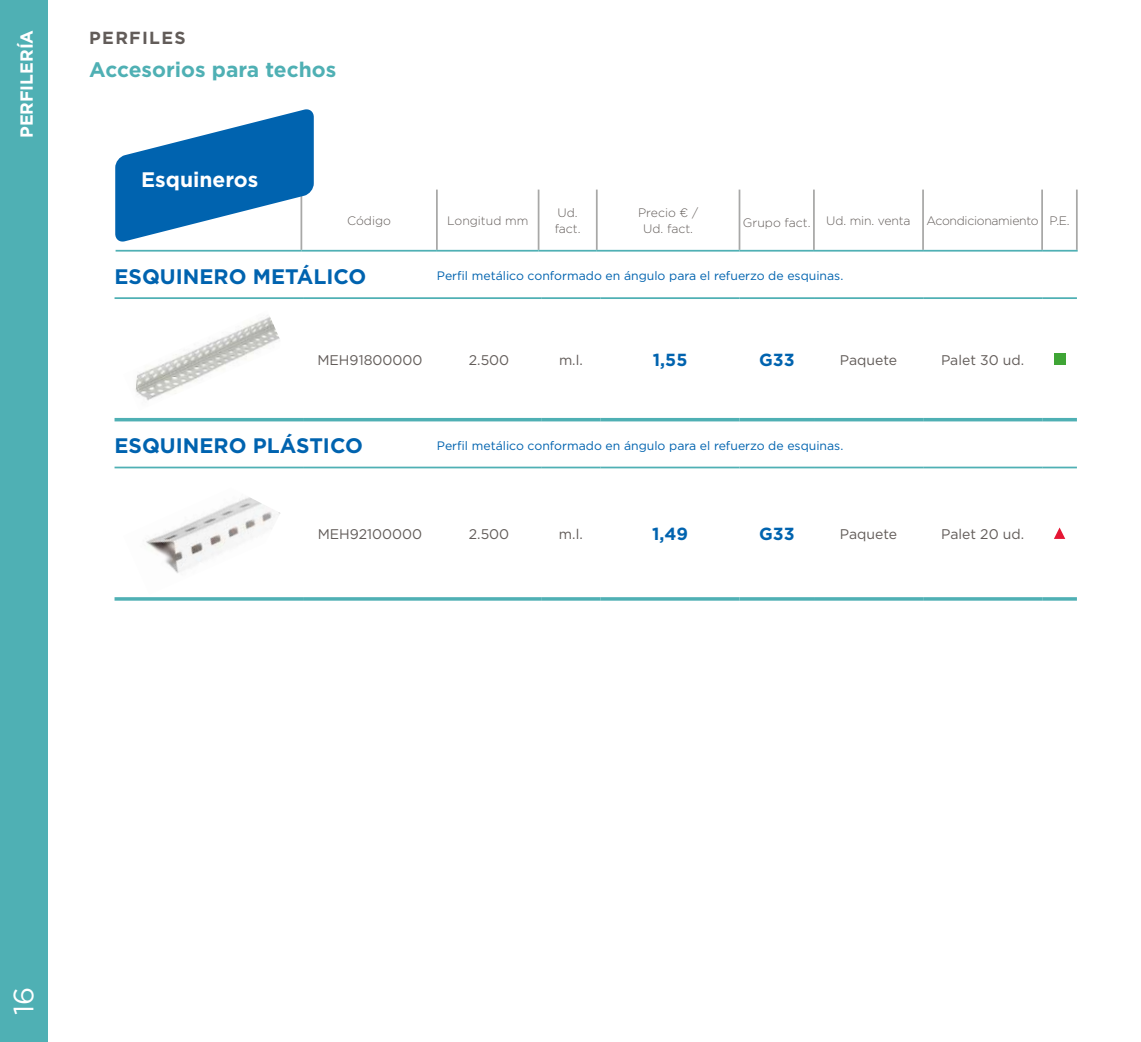
<style>
.page{position:relative;width:1141px;height:1042px;background:#fff}
.page>*{position:absolute;margin:0;border:0;box-sizing:border-box;transform-origin:0 0}
.t1{font:28px "Gotham";color:#fff}
.t2{font:700 21px "Gotham";color:#0063af}
.t3{font:700 21px "Gotham";color:#4fb0b4}
.t4{font:700 21px "Gotham";color:#fff}
.t5{font:700 17.5px "Gotham";color:#0063af}
.t6{font:700 17.5px "Gotham";color:#fff}
.t7{font:700 17.5px "Gotham";letter-spacing:.075em;color:#625c59}
.t8{font:14px "Gotham";color:#625c59}
.t9{font:12.25px "Gotham";color:#0063af}
.t10{font:300 12.25px/15.8px "Gotham";letter-spacing:-.01em;color:#625c59}
</style>
<div class="page">
<div style="left:0;top:0;width:47px;height:1042px;background:#4fb0b4"></div>
<hr style="left:538px;top:190px;width:1px;height:60px;background:#a8a8a7">
<hr style="left:596px;top:190px;width:2px;height:60px;background:#a8a8a7">
<hr style="left:739px;top:190px;width:1px;height:60px;background:#a8a8a7">
<hr style="left:813px;top:190px;width:2px;height:60px;background:#a8a8a7">
<hr style="left:922px;top:190px;width:2px;height:60px;background:#a8a8a7">
<hr style="left:1041px;top:190px;width:2px;height:60px;background:#a8a8a7">
<hr style="left:1076px;top:190px;width:2px;height:60px;background:#a8a8a7">
<hr style="left:301px;top:190px;width:1px;height:60px;background:#a8a8a7">
<hr style="left:436px;top:190px;width:2px;height:60px;background:#a8a8a7">
<hr style="left:116px;top:250px;width:185px;height:2px;background:#4fb0b4">
<hr style="left:301px;top:250px;width:136px;height:2px;background:#4fb0b4">
<hr style="left:437px;top:250px;width:102px;height:2px;background:#4fb0b4">
<hr style="left:539px;top:250px;width:58px;height:2px;background:#4fb0b4">
<hr style="left:597px;top:250px;width:142px;height:2px;background:#4fb0b4">
<hr style="left:739px;top:250px;width:75px;height:2px;background:#4fb0b4">
<hr style="left:814px;top:250px;width:109px;height:2px;background:#4fb0b4">
<hr style="left:923px;top:250px;width:119px;height:2px;background:#4fb0b4">
<hr style="left:1042px;top:250px;width:36px;height:2px;background:#4fb0b4">
<svg style="left:115px;top:109px;width:199px;height:134px"></svg>
<hr style="left:115px;top:418px;width:188px;height:3px;background:#4fb0b4">
<hr style="left:303px;top:418px;width:134px;height:3px;background:#4fb0b4">
<hr style="left:437px;top:418px;width:104px;height:3px;background:#4fb0b4">
<hr style="left:541px;top:418px;width:60px;height:3px;background:#4fb0b4">
<hr style="left:601px;top:418px;width:139px;height:3px;background:#4fb0b4">
<hr style="left:740px;top:418px;width:74px;height:3px;background:#4fb0b4">
<hr style="left:814px;top:418px;width:109px;height:3px;background:#4fb0b4">
<hr style="left:923px;top:418px;width:119px;height:3px;background:#4fb0b4">
<hr style="left:1042px;top:418px;width:35px;height:3px;background:#4fb0b4">
<hr style="left:115px;top:297px;width:188px;height:2px;background:#4fb0b4">
<hr style="left:303px;top:297px;width:134px;height:2px;background:#4fb0b4">
<hr style="left:437px;top:297px;width:104px;height:2px;background:#4fb0b4">
<hr style="left:541px;top:297px;width:60px;height:2px;background:#4fb0b4">
<hr style="left:601px;top:297px;width:139px;height:2px;background:#4fb0b4">
<hr style="left:740px;top:297px;width:74px;height:2px;background:#4fb0b4">
<hr style="left:814px;top:297px;width:109px;height:2px;background:#4fb0b4">
<hr style="left:923px;top:297px;width:119px;height:2px;background:#4fb0b4">
<hr style="left:1042px;top:297px;width:35px;height:2px;background:#4fb0b4">
<div style="left:1054px;top:353px;width:11px;height:12px;background:#3fa535"></div>
<hr style="left:115px;top:467px;width:188px;height:1px;background:#4fb0b4">
<hr style="left:303px;top:467px;width:134px;height:1px;background:#4fb0b4">
<hr style="left:437px;top:467px;width:104px;height:1px;background:#4fb0b4">
<hr style="left:541px;top:467px;width:60px;height:1px;background:#4fb0b4">
<hr style="left:601px;top:467px;width:139px;height:1px;background:#4fb0b4">
<hr style="left:740px;top:467px;width:74px;height:1px;background:#4fb0b4">
<hr style="left:814px;top:467px;width:109px;height:1px;background:#4fb0b4">
<hr style="left:923px;top:467px;width:119px;height:1px;background:#4fb0b4">
<hr style="left:1042px;top:467px;width:35px;height:1px;background:#4fb0b4">
<svg style="left:115px;top:597px;width:188px;height:4px"></svg>
<svg style="left:303px;top:597px;width:134px;height:4px"></svg>
<svg style="left:437px;top:597px;width:104px;height:4px"></svg>
<svg style="left:541px;top:597px;width:60px;height:4px"></svg>
<svg style="left:601px;top:597px;width:139px;height:4px"></svg>
<svg style="left:740px;top:597px;width:74px;height:4px"></svg>
<svg style="left:814px;top:597px;width:109px;height:4px"></svg>
<svg style="left:923px;top:597px;width:119px;height:4px"></svg>
<svg style="left:1042px;top:597px;width:35px;height:4px"></svg>
<svg style="left:1054px;top:527px;width:11px;height:12px"></svg>
<img style="left:135px;top:316px;width:145px;height:85px">
<img style="left:146px;top:497px;width:134px;height:76px">
<h3 class="t6" style="left:15px;top:138px;width:110px;rotate:-90deg">PERFILERÍA</h3>
<h3 class="t7" style="left:89px;top:26px;width:98px">PERFILES</h3>
<h2 class="t3" style="left:89px;top:55px;width:249px">Accesorios para techos</h2>
<h2 class="t4" style="left:141px;top:166px;width:119px">Esquineros</h2>
<p class="t10" style="left:347px;top:212px;width:45px">Código</p>
<p class="t10" style="left:447px;top:212px;width:83px">Longitud mm</p>
<p class="t10" style="left:555px;top:205px;width:27px">Ud. fact.</p>
<p class="t10" style="left:638px;top:204px;width:62px;text-align:center">Precio € /<br>Ud. fact.</p>
<p class="t10" style="left:743px;top:214px;width:69px">Grupo fact.</p>
<p class="t10" style="left:826px;top:212px;width:86px">Ud. min. venta</p>
<p class="t10" style="left:926px;top:212px;width:145px">Acondicionamiento P.E.</p>
<h2 class="t2" style="left:115px;top:262px;width:253px">ESQUINERO METÁLICO</h2>
<p class="t9" style="left:437px;top:268px;width:408px">Perfil metálico conformado en ángulo para el refuerzo de esquinas.</p>
<p class="t8" style="left:317px;top:351px;width:107px">MEH91800000</p>
<p class="t8" style="left:469px;top:351px;width:42px">2.500</p>
<p class="t8" style="left:559px;top:351px;width:25px">m.l.</p>
<h3 class="t5" style="left:653px;top:348px;width:36px">1,55</h3>
<h3 class="t5" style="left:759px;top:348px;width:37px">G33</h3>
<p class="t8" style="left:840px;top:351px;width:59px">Paquete</p>
<p class="t8" style="left:941px;top:351px;width:85px">Palet 30 ud.</p>
<h2 class="t2" style="left:115px;top:431px;width:250px">ESQUINERO PLÁSTICO</h2>
<p class="t9" style="left:437px;top:438px;width:408px">Perfil metálico conformado en ángulo para el refuerzo de esquinas.</p>
<p class="t8" style="left:318px;top:525px;width:106px">MEH92100000</p>
<p class="t8" style="left:469px;top:525px;width:42px">2.500</p>
<p class="t8" style="left:559px;top:525px;width:25px">m.l.</p>
<h3 class="t5" style="left:652px;top:522px;width:37px">1,49</h3>
<h3 class="t5" style="left:759px;top:522px;width:37px">G33</h3>
<p class="t8" style="left:840px;top:525px;width:59px">Paquete</p>
<p class="t8" style="left:941px;top:525px;width:85px">Palet 20 ud.</p>
<h1 class="t1" style="left:6px;top:1015px;width:30px;rotate:-90deg">16</h1>
</div>
